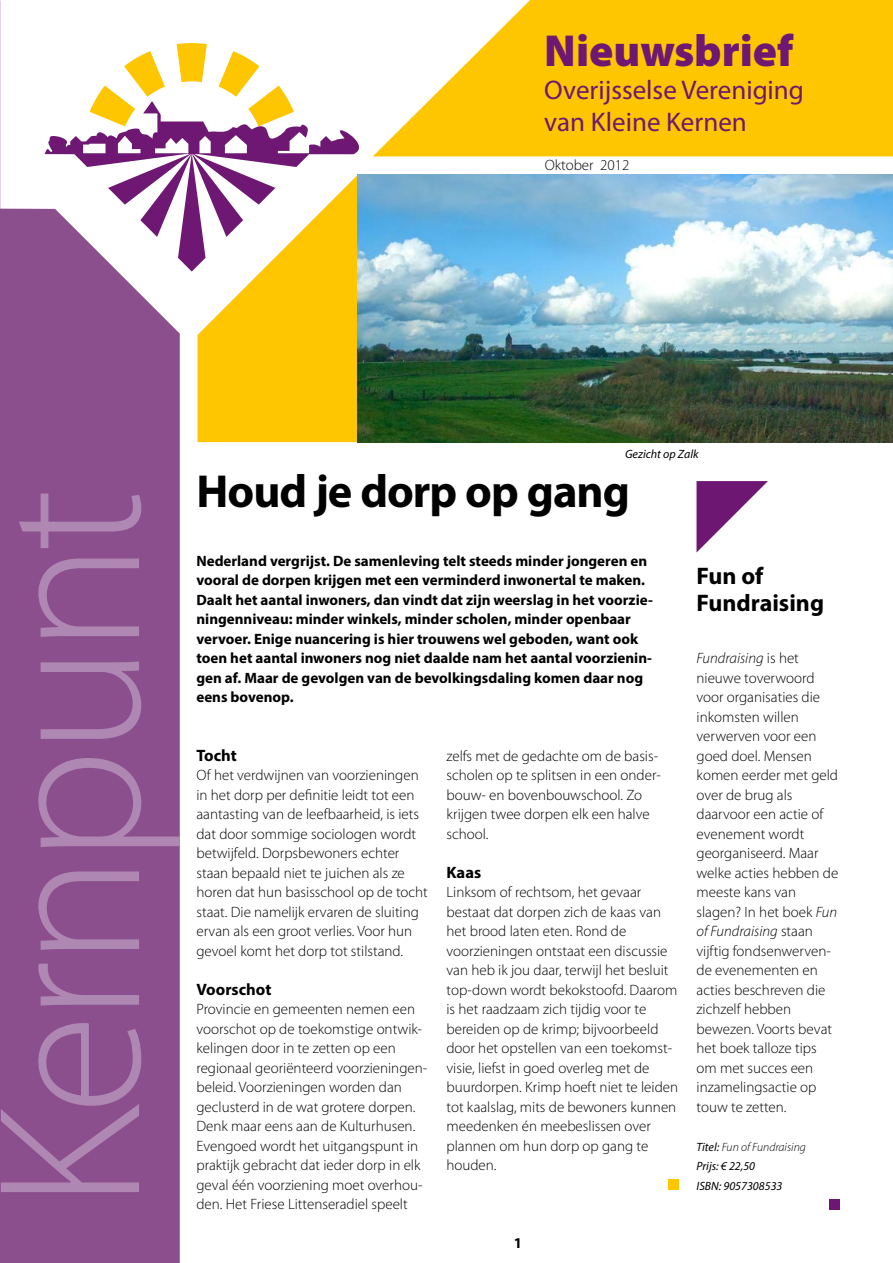
<style>
.page{position:relative;width:893px;height:1263px;background:#fff}
.page>*{position:absolute;margin:0;border:0;box-sizing:border-box;transform-origin:0 0}
.t1{font:700 46.5px "Myriad Pro";letter-spacing:-.02em;color:#000}
.t2{font:900 45px "Myriad Pro";color:#6e1873}
.t3{font:27px/32.4px "Myriad Pro";color:#6e1873}
.t4{font:700 24px/27px "Myriad Pro";color:#000}
.t5{font:700 16.5px "Myriad Pro";color:#000}
.t6{font:300 15px/19.5px "Myriad Pro";color:#000}
.t7{font:700 15px/19.5px "Myriad Pro";color:#000}
.t8{font:italic 12px/19.5px "Myriad Pro";color:#000}
.s1{font-style:italic}
.s2{font-weight:300}
</style>
<div class="page">
<svg style="left:94px;top:43px;width:195px;height:58px"></svg>
<svg style="left:45px;top:101px;width:314px;height:171px"></svg>
<svg style="left:0;top:209px;width:180px;height:1054px;background:#98629a"></svg>
<svg style="left:373px;top:0;width:520px;height:157px"></svg>
<div style="left:829px;top:1199px;width:10px;height:10px;background:#6e1772"></div>
<div style="left:669px;top:1179px;width:10px;height:11px;background:#fdc600"></div>
<svg style="left:198px;top:175px;width:159px;height:267px;fill:#fdc600"></svg>
<svg style="left:696px;top:481px;width:72px;height:71px"></svg>
<svg style="left:1px;top:494px;width:179px;height:698px;background:#915793"></svg>
<img style="left:357px;top:174px;width:536px;height:268px">
<h2 class="t2" style="left:544px;top:21px;width:251px">Nieuwsbrief</h2>
<h3 class="t3" style="left:544px;top:73px;width:261px">Overijsselse Vereniging van Kleine Kernen</h3>
<p class="t6" style="left:545px;top:155px;width:86px">Oktober 2012</p>
<p class="t8" style="left:625px;top:444px;width:75px">Gezicht op Zalk</p>
<h1 class="t1" style="left:196px;top:461px;width:435px">Houd je dorp op gang</h1>
<p class="t7" style="left:196px;top:550px;width:458px">Nederland vergrijst. De samenleving telt steeds minder jongeren en vooral de dorpen krijgen met een verminderd inwonertal te maken.<br>Daalt het aantal inwoners, dan vindt dat zijn weerslag in het voorzie&shy;ningenniveau: minder winkels, minder scholen, minder openbaar vervoer. Enige nuancering is hier trouwens wel geboden, want ook toen het aantal inwoners nog niet daalde nam het aantal voorzienin&shy;gen af. Maar de gevolgen van de bevolkingsdaling komen daar nog eens bovenop.</p>
<p class="t5" style="left:196px;top:744px;width:42px">Tocht</p>
<p class="t6" style="left:196px;top:765px;width:233px">Of het verdwijnen van voorzieningen in het dorp per definitie leidt tot een aantasting van de leefbaarheid, is iets dat door sommige sociologen wordt betwijfeld. Dorpsbewoners echter staan bepaald niet te juichen als ze horen dat hun basisschool op de tocht staat. Die namelijk ervaren de sluiting ervan als een groot verlies. Voor hun gevoel komt het dorp tot stilstand.</p>
<p class="t5" style="left:196px;top:978px;width:77px">Voorschot</p>
<p class="t6" style="left:196px;top:999px;width:232px">Provincie en gemeenten nemen een voorschot op de toekomstige ontwik&shy;kelingen door in te zetten op een regionaal georiënteerd voorzieningen&shy;beleid. Voorzieningen worden dan geclusterd in de wat grotere dorpen.<br>Denk maar eens aan de Kulturhusen.<br>Evengoed wordt het uitgangspunt in praktijk gebracht dat ieder dorp in elk geval één voorziening moet overhou&shy;den. Het Friese Littenseradiel speelt</p>
<p class="t6" style="left:446px;top:746px;width:216px">zelfs met de gedachte om de basis&shy;scholen op te splitsen in een onder&shy;bouw- en bovenbouwschool. Zo krijgen twee dorpen elk een halve school.</p>
<p class="t5" style="left:446px;top:861px;width:36px">Kaas</p>
<p class="t6" style="left:446px;top:882px;width:233px">Linksom of rechtsom, het gevaar bestaat dat dorpen zich de kaas van het brood laten eten. Rond de voorzieningen ontstaat een discussie van heb ik jou daar, terwijl het besluit top-down wordt bekokstoofd. Daarom is het raadzaam zich tijdig voor te bereiden op de krimp; bijvoorbeeld door het opstellen van een toekomst&shy;visie, liefst in goed overleg met de buurdorpen. Krimp hoeft niet te leiden tot kaalslag, mits de bewoners kunnen meedenken én meebeslissen over plannen om hun dorp op gang te houden.</p>
<p class="t7" style="left:514px;top:1233px;width:10px">1</p>
<h3 class="t4" style="left:696px;top:561px;width:129px">Fun of<br>Fundraising</h3>
<p class="t6" style="left:696px;top:648px;width:143px"><span class="s1">Fundraising</span> is het nieuwe toverwoord voor organisaties die inkomsten willen verwerven voor een goed doel. Mensen komen eerder met geld over de brug als daarvoor een actie of evenement wordt georganiseerd. Maar welke acties hebben de meeste kans van slagen? In het boek <span class="s1">Fun of Fundraising</span> staan vijftig fondsenwerven&shy;de evenementen en acties beschreven die zichzelf hebben bewezen. Voorts bevat het boek talloze tips om met succes een inzamelingsactie op touw te zetten.</p>
<p class="t8" style="left:696px;top:1137px;width:111px">Titel: <span class="s2">Fun of Fundraising<br></span>Prijs: € 22,50<br>ISBN: 9057308533</p>
</div>
